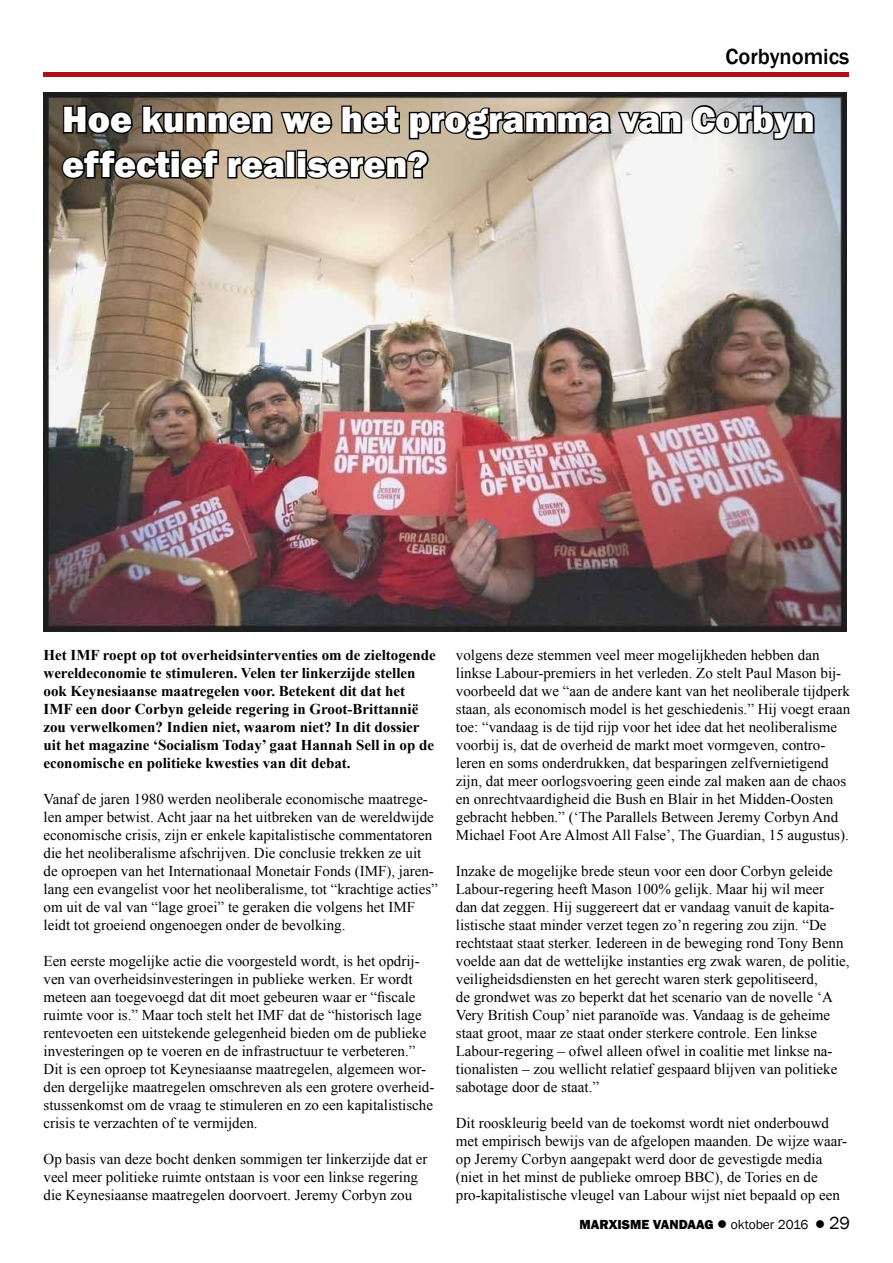
<style>
.page{position:relative;width:893px;height:1263px;background:#fff}
.page>*{position:absolute;margin:0;border:0;box-sizing:border-box;transform-origin:0 0}
.t1{font:800 37.5px/45px "Franklin Gothic";color:#fff}
.t2{font:500 22.5px "Franklin Gothic";color:#000}
.t3{font:15px/18px "Times New Roman";color:#000}
.t4{font:700 15px/18px "Times New Roman";color:#000}
.t5{font:800 13.5px "Franklin Gothic";color:#000}
.s1{font-weight:400}
.s2{font-weight:400;font-size:18px}
</style>
<div class="page">
<img style="left:44px;top:92px;width:802px;height:539px">
<div style="left:44px;top:72px;width:805px;height:5px;background:#b11116"></div>
<svg style="left:690px;top:103px;width:126px;height:39px;background:#7f8283"></svg>
<svg style="left:60px;top:104px;width:624px;height:83px;background:#877c6d"></svg>
<h2 class="t2" style="left:725px;top:42px;width:126px">Corbynomics</h2>
<h1 class="t1" style="left:62px;top:97px;width:754px">Hoe kunnen we het programma van Corbyn effectief realiseren?</h1>
<p class="t4" style="left:44px;top:645px;width:394px">Het IMF roept op tot overheidsinterventies om de zieltogende wereldeconomie te stimuleren. Velen ter linkerzijde stellen ook Keynesiaanse maatregelen voor. Betekent dit dat het IMF een door Corbyn geleide regering in Groot-Brittannië zou verwelkomen? Indien niet, waarom niet? In dit dossier uit het magazine ‘Socialism Today’ gaat Hannah Sell in op de economische en politieke kwesties van dit debat.</p>
<p class="t3" style="left:44px;top:789px;width:396px">Vanaf de jaren 1980 werden neoliberale economische maatrege&shy;len amper betwist. Acht jaar na het uitbreken van de wereldwijde economische crisis, zijn er enkele kapitalistische commentatoren die het neoliberalisme afschrijven. Die conclusie trekken ze uit de oproepen van het Internationaal Monetair Fonds (IMF), jaren&shy;lang een evangelist voor het neoliberalisme, tot “krachtige acties” om uit de val van “lage groei” te geraken die volgens het IMF leidt tot groeiend ongenoegen onder de bevolking.</p>
<p class="t3" style="left:44px;top:951px;width:392px">Een eerste mogelijke actie die voorgesteld wordt, is het opdrij&shy;ven van overheidsinvesteringen in publieke werken. Er wordt meteen aan toegevoegd dat dit moet gebeuren waar er “fiscale ruimte voor is.” Maar toch stelt het IMF dat de “historisch lage rentevoeten een uitstekende gelegenheid bieden om de publieke investeringen op te voeren en de infrastructuur te verbeteren.” Dit is een oproep tot Keynesiaanse maatregelen, algemeen wor&shy;den dergelijke maatregelen omschreven als een grotere overheid&shy;stussenkomst om de vraag te stimuleren en zo een kapitalistische crisis te verzachten of te vermijden.</p>
<p class="t3" style="left:44px;top:1149px;width:386px">Op basis van deze bocht denken sommigen ter linkerzijde dat er veel meer politieke ruimte ontstaan is voor een linkse regering die Keynesiaanse maatregelen doorvoert. Jeremy Corbyn zou</p>
<p class="t3" style="left:456px;top:645px;width:396px">volgens deze stemmen veel meer mogelijkheden hebben dan linkse Labour-premiers in het verleden. Zo stelt Paul Mason bij&shy;voorbeeld dat we “aan de andere kant van het neoliberale tijdperk staan, als economisch model is het geschiedenis.” Hij voegt eraan toe: “vandaag is de tijd rijp voor het idee dat het neoliberalisme voorbij is, dat de overheid de markt moet vormgeven, contro&shy;leren en soms onderdrukken, dat besparingen zelfvernietigend zijn, dat meer oorlogsvoering geen einde zal maken aan de chaos en onrechtvaardigheid die Bush en Blair in het Midden-Oosten gebracht hebben.” (‘The Parallels Between Jeremy Corbyn And Michael Foot Are Almost All False’, The Guardian, 15 augustus).</p>
<p class="t3" style="left:456px;top:861px;width:395px">Inzake de mogelijke brede steun voor een door Corbyn geleide Labour-regering heeft Mason 100% gelijk. Maar hij wil meer dan dat zeggen. Hij suggereert dat er vandaag vanuit de kapita&shy;listische staat minder verzet tegen zo’n regering zou zijn. “De rechtstaat staat sterker. Iedereen in de beweging rond Tony Benn voelde aan dat de wettelijke instanties erg zwak waren, de politie, veiligheidsdiensten en het gerecht waren sterk gepolitiseerd,<br>de grondwet was zo beperkt dat het scenario van de novelle ‘A Very British Coup’ niet paranoïde was. Vandaag is de geheime staat groot, maar ze staat onder sterkere controle. Een linkse Labour-regering – ofwel alleen ofwel in coalitie met linkse na&shy;tionalisten – zou wellicht relatief gespaard blijven van politieke sabotage door de staat.”</p>
<p class="t3" style="left:456px;top:1113px;width:393px">Dit rooskleurig beeld van de toekomst wordt niet onderbouwd met empirisch bewijs van de afgelopen maanden. De wijze waar&shy;op Jeremy Corbyn aangepakt werd door de gevestigde media (niet in het minst de publieke omroep BBC), de Tories en de pro-kapitalistische vleugel van Labour wijst niet bepaald op een</p>
<p class="t5" style="left:580px;top:1216px;width:272px">MARXISME VANDAAG ● <span class="s1">oktober 2016</span> ● <span class="s2">29</span></p>
</div>
